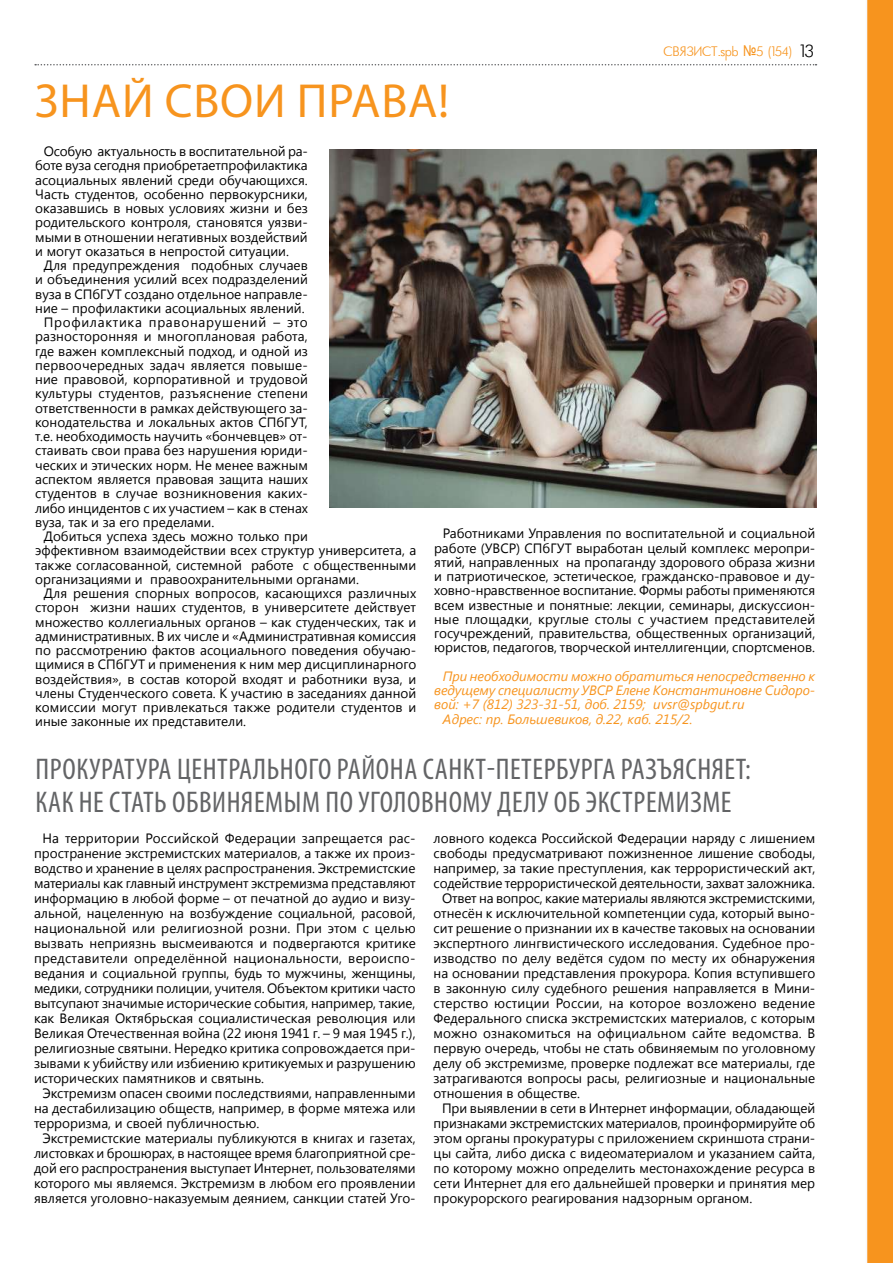
<style>
.page{position:relative;width:893px;height:1263px;background:#fff}
.page>*{position:absolute;margin:0;border:0;box-sizing:border-box;transform-origin:0 0}
.t1{font:48px "Myriad Pro";letter-spacing:.02em;color:#f7941e}
.t2{font:condensed 30px/33px "Myriad Pro";letter-spacing:.02em;color:#636466}
.t3{font:300 15px "Futura";color:#f7941e}
.t4{font:13.5px/15px "Segoe UI";color:#000;text-align:justify}
.t5{font:italic 13.5px "Segoe UI";color:#f7941e}
.s1{font-family:"Arial Narrow";font-weight:400}
.s2{font-size:19.5px;color:#000}
</style>
<div class="page">
<svg style="left:35px;top:64px;width:781px;height:1px"></svg>
<svg style="left:867px;top:0;width:26px;height:1263px"></svg>
<img style="left:329px;top:150px;width:487px;height:357px">
<h1 class="t1" style="left:35px;top:71px;width:416px">Знай свои права!</h1>
<p class="t3" style="left:664px;top:43px;width:152px">СВЯЗИСТ.spb <span class="s1">№</span>5 (154) <span class="s2">13</span></p>
<p class="t4" style="left:35px;top:144px;width:274px;line-height:14.2px;text-indent:8px">Особую актуальность в воспитательной ра&shy;боте вуза сегодня приобретаетпрофилактика асоциальных явлений среди обучающихся.<br>Ч асть студентов, особенно первокурсники, оказавшись в новых условиях жизни и без родительского контроля, становятся уязви&shy;мыми в отношении негативных воздействий и могут оказаться в непростой ситуации.</p>
<p class="t4" style="left:35px;top:258px;width:274px;line-height:14.2px;text-indent:8px">--Для предупреждения подобных случаев и объединения усилий всех подразделений вуза в СП бГУТ</p>
<p class="t4" style="left:124px;top:286px;width:185px">создано отдельное направле-</p>
<p class="t4" style="left:35px;top:300px;width:271px">ние – профилактики асоциальных явлений.</p>
<p class="t4" style="left:44px;top:314px;width:266px">П рофилактика правонарушений – это</p>
<p class="t4" style="left:35px;top:329px;width:274px">разносторонняя и многоплановая работа,</p>
<p class="t4" style="left:35px;top:343px;width:274px">где важен комплексный подход, и одной из</p>
<p class="t4" style="left:35px;top:357px;width:274px">первоочередных задач является повыше-</p>
<p class="t4" style="left:35px;top:371px;width:274px">ние правовой, корпоративной и трудовой</p>
<p class="t4" style="left:35px;top:386px;width:274px">культуры студентов, разъяснение степени</p>
<p class="t4" style="left:35px;top:400px;width:274px">ответственности в рамках действующего за-</p>
<p class="t4" style="left:35px;top:414px;width:274px">конодательства и локальных актов СП бГУТ,</p>
<p class="t4" style="left:35px;top:428px;width:274px">т.е. необходимость научить «бончевцев» от-</p>
<p class="t4" style="left:35px;top:443px;width:274px">стаивать свои права без нарушения юриди-</p>
<p class="t4" style="left:35px;top:457px;width:274px">ческих и этических норм. Не менее важным</p>
<p class="t4" style="left:35px;top:471px;width:274px">аспектом является правовая защита наших</p>
<p class="t4" style="left:35px;top:485px;width:274px">студентов в случае возникновения каких-</p>
<p class="t4" style="left:35px;top:500px;width:274px">либо инцидентов с их участием – как в стенах</p>
<p class="t4" style="left:35px;top:514px;width:181px">вуза, так и за его пределами.</p>
<p class="t4" style="left:44px;top:528px;width:266px">Добиться успеха здесь можно только при</p>
<p class="t4" style="left:35px;top:542px;width:382px">эффективном взаимодействии всех структур университета, а</p>
<p class="t4" style="left:35px;top:557px;width:382px">также согласованной, системной работе с общественными</p>
<p class="t4" style="left:35px;top:571px;width:325px">организациями и правоохранительными органами.</p>
<p class="t4" style="left:44px;top:585px;width:374px">Для решения спорных вопросов, касающихся различных</p>
<p class="t4" style="left:35px;top:599px;width:382px">сторон жизни наших студентов, в университете действует</p>
<p class="t4" style="left:35px;top:614px;width:382px">множество коллегиальных органов – как студенческих, так и</p>
<p class="t4" style="left:35px;top:628px;width:383px">административных. В их числе и «Административная комиссия</p>
<p class="t4" style="left:35px;top:642px;width:382px">по рассмотрению фактов асоциального поведения обучаю-</p>
<p class="t4" style="left:35px;top:656px;width:97px">щимися в СПбГУТ</p>
<p class="t4" style="left:35px;top:657px;width:383px;line-height:14.2px;text-indent:113px">и применения к ним мер дисциплинарного воздействия», в состав которой входят и работники вуза, и члены Студенческого совета. К участию в заседаниях данной комиссии могут привлекаться также родители студентов и иные законные их представители.</p>
<p class="t4" style="left:434px;top:526px;width:382px;line-height:14.2px;text-indent:8px">Работниками Управления по воспитательной и социальной работе (УВСР</p>
<p class="t4" style="left:434px;top:540px;width:383px;line-height:14.2px;text-indent:142px">выработан целый комплекс меропри&shy;ятий, направленных на пропаганду здорового образа жизни и патриотическое, эстетическое, гражданско-правовое и ду&shy;ховно-нравственное воспитание. Формы работы применяются всем известные и понятные: лекции, семинары, дискуссион&shy;ные площадки, круглые столы с участием представителей госучреждений, правительства, общественных организаций, юристов, педагогов, творческой интеллигенции, спортсменов.</p>
<p class="t5" style="left:443px;top:667px;width:374px">При необходимости можно обратиться непосредственно к</p>
<p class="t5" style="left:434px;top:681px;width:382px">ведущему специалисту УВСР Елене Константиновне Сидоро-</p>
<p class="t5" style="left:434px;top:695px;width:312px">вой: +7 (812) 323-31-51, доб. 2159; uvsr@spbgut.ru</p>
<p class="t5" style="left:443px;top:709px;width:252px">Адрес: пр. Большевиков, д.22, каб. 215/2.</p>
<p class="t4" style="left:516px;top:540px;width:42px">) СПбГУТ</p>
<h2 class="t2" style="left:36px;top:753px;width:717px">Прокуратура Центрального района Санкт-Петербурга разъясняет:<br>Как не стать обвиняемым по уголовному делу об экстремизме</h2>
<p class="t4" style="left:34px;top:830px;width:383px;text-indent:8px">На территории Российской Федерации запрещается рас&shy;пространение экстремистских материалов, а также их произ&shy;водство и хранение в целях распространения. Экстремистские материалы как главный инструмент экстремизма представляют информацию в любой форме – от печатной до аудио и визу&shy;альной, нацеленную на возбуждение социальной, расовой, национальной или религиозной розни. П ри этом с целью вызвать неприязнь высмеиваются и подвергаются критике представители определённой национальности, вероиспо&shy;ведания и социальной группы, будь то мужчины, женщины, медики, сотрудники полиции, учителя. Объектом критики часто вытсупают значимые исторические события, например, такие, как Великая Октябрьская социалистическая революция или Великая Отечественная война (22 июня 1941 г. – 9 мая 1945 г.), религиозные святыни. Н ередко критика сопровождается при&shy;зывами к убийству или избиению критикуемых и разрушению исторических памятников и святынь.</p>
<p class="t4" style="left:34px;top:1085px;width:383px;text-indent:8px">Экстремизм опасен своими последствиями, направленными на дестабилизацию обществ, например, в форме мятежа или терроризма, и своей публичностью.</p>
<p class="t4" style="left:34px;top:1130px;width:383px;text-indent:8px">Экстремистские материалы публикуются в книгах и газетах, листовках и брошюрах, в настоящее время благоприятной сре&shy;дой его распространения выступает И нтернет, пользователями которого мы являемся. Экстремизм в любом его проявлении является уголовно-наказуемым деянием, санкции статей Уго-</p>
<p class="t4" style="left:434px;top:830px;width:383px">ловного кодекса Российской Федерации наряду с лишением</p>
<p class="t4" style="left:434px;top:845px;width:383px">свободы предусматривают пожизненное лишение свободы,</p>
<p class="t4" style="left:434px;top:860px;width:383px">например, за такие преступления, как террористический акт,</p>
<p class="t4" style="left:434px;top:875px;width:383px">содействие террористической деятельности, захват заложника.</p>
<p class="t4" style="left:442px;top:890px;width:375px">Ответ на вопрос, какие материалы являются экстремистскими,</p>
<p class="t4" style="left:434px;top:905px;width:383px">отнесён к исключительной компетенции суда, который выно-</p>
<p class="t4" style="left:434px;top:920px;width:383px">сит решение о признании их в качестве таковых на основании</p>
<p class="t4" style="left:434px;top:935px;width:383px">экспертного лингвистического исследования. Судебное про-</p>
<p class="t4" style="left:434px;top:950px;width:383px">изводство по делу ведётся судом по месту их обнаружения</p>
<p class="t4" style="left:434px;top:965px;width:383px">на основании представления прокурора. Копия вступившего</p>
<p class="t4" style="left:434px;top:980px;width:383px">в законную силу судебного решения направляется в М ини-</p>
<p class="t4" style="left:434px;top:995px;width:383px">стерство юстиции России, на которое возложено ведение</p>
<p class="t4" style="left:434px;top:1010px;width:383px">Федерального списка экстремистских материалов, с которым</p>
<p class="t4" style="left:434px;top:1025px;width:381px">можно ознакомиться на официальном сайте ведомства. В</p>
<p class="t4" style="left:434px;top:1040px;width:383px">первую очередь, чтобы не стать обвиняемым по уголовному</p>
<p class="t4" style="left:434px;top:1055px;width:383px">делу об экстремизме, проверке подлежат все материалы, где</p>
<p class="t4" style="left:434px;top:1070px;width:383px">затрагиваются вопросы расы, религиозные и национальные</p>
<p class="t4" style="left:434px;top:1085px;width:148px">отношения в обществе.</p>
<p class="t4" style="left:442px;top:1100px;width:375px">П ри выявлении в сети в И нтернет информации, обладающей</p>
<p class="t4" style="left:434px;top:1115px;width:383px">признаками экстремистских материалов, проинформируйте об</p>
<p class="t4" style="left:434px;top:1130px;width:383px">этом органы прокуратуры с приложением скриншота страни-</p>
<p class="t4" style="left:434px;top:1145px;width:383px">цы сайта, либо диска с видеоматериалом и указанием сайта,</p>
<p class="t4" style="left:434px;top:1160px;width:383px">по которому можно определить местонахождение ресурса в</p>
<p class="t4" style="left:434px;top:1175px;width:383px">сети И нтернет для его дальнейшей проверки и принятия мер</p>
<p class="t4" style="left:434px;top:1190px;width:320px">прокурорского реагирования надзорным органом.</p>
</div>
